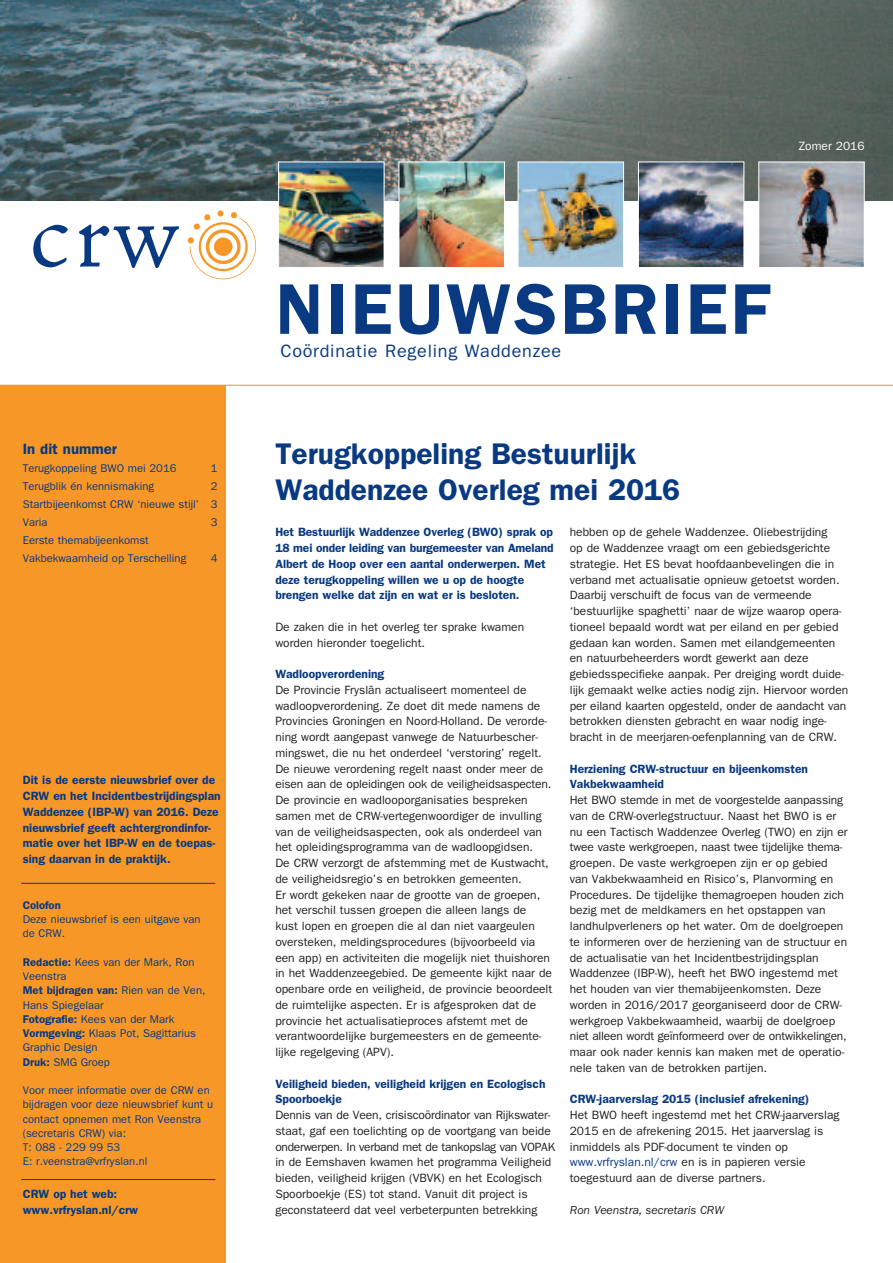
<style>
.page{position:relative;width:893px;height:1263px;background:#fff}
.page>*{position:absolute;margin:0;border:0;box-sizing:border-box;transform-origin:0 0}
.t1{font:600 72px "ITC Franklin Gothic Std";letter-spacing:.04em;color:#083981}
.t2{font:600 30px/36px "ITC Franklin Gothic Std";color:#083981}
.t3{font:18px "ITC Franklin Gothic Std";letter-spacing:.04em;color:#083981}
.t4{font:600 15px "ITC Franklin Gothic Std";color:#083981}
.t5{font:12px/15.8px "ITC Franklin Gothic Std";color:#231f20}
.t6{font:600 12px/15.8px "ITC Franklin Gothic Std";color:#083981}
.t7{font:italic 12px "ITC Franklin Gothic Std";color:#231f20}
.t8{font:12px "ITC Franklin Gothic Std";color:#fff}
.t9{font:11.25px/14.2px "ITC Franklin Gothic Std";color:#083981}
.t10{font:600 11.25px "ITC Franklin Gothic Std";color:#083981}
.s1{font-weight:600}
.s2{color:#083981}
</style>
<div class="page">
<img style="left:0;top:0;width:893px;height:201px">
<div style="left:0;top:386px;width:225px;height:877px;background:#f79727"></div>
<img style="left:280px;top:164px;width:102px;height:102px">
<div style="left:278px;top:162px;width:106px;height:106px;border:1px solid #fff"></div>
<img style="left:401px;top:164px;width:102px;height:102px">
<div style="left:399px;top:162px;width:106px;height:106px;border:1px solid #fff"></div>
<img style="left:520px;top:164px;width:102px;height:102px">
<div style="left:518px;top:162px;width:106px;height:106px;border:1px solid #fff"></div>
<img style="left:640px;top:164px;width:102px;height:102px">
<div style="left:638px;top:162px;width:106px;height:106px;border:1px solid #fff"></div>
<img style="left:760px;top:164px;width:103px;height:102px">
<div style="left:758px;top:162px;width:107px;height:106px;border:1px solid #fff"></div>
<svg style="left:33px;top:225px;width:35px;height:42px"></svg>
<svg style="left:79px;top:224px;width:100px;height:44px"></svg>
<svg style="left:190px;top:212px;width:67px;height:67px"></svg>
<svg style="left:204px;top:214px;width:7px;height:7px"></svg>
<div style="left:194px;top:223px;width:6px;height:7px;background:#f79727;border-radius:50%"></div>
<div style="left:188px;top:237px;width:6px;height:7px;background:#f79727;border-radius:50%"></div>
<hr style="left:0;top:385px;width:893px;height:1px;background:#f79727">
<hr style="left:21px;top:883px;width:194px;height:1px;background:#083981">
<hr style="left:21px;top:1179px;width:194px;height:1px;background:#083981">
<p class="t4" style="left:23px;top:444px;width:96px">In dit nummer</p>
<p class="t9" style="left:23px;top:462px;width:155px">Terugkoppeling BWO mei 2016</p>
<p class="t9" style="left:211px;top:462px;width:8px">1</p>
<p class="t9" style="left:23px;top:480px;width:133px">Terugblik én kennismaking</p>
<p class="t9" style="left:23px;top:478px;width:196px;line-height:18px;text-align:justify;text-indent:188px">2<br>Startbijeenkomst CRW ‘nieuwe stijl’ 3<br>Varia</p>
<p class="t9" style="left:211px;top:516px;width:8px">3</p>
<p class="t9" style="left:23px;top:532px;width:165px;line-height:18px">Eerste themabijeenkomst<br>Vakbekwaamheid op Terschelling</p>
<p class="t9" style="left:211px;top:552px;width:8px">4</p>
<p class="t6" style="left:23px;top:773px;width:199px">Dit is de eerste nieuwsbrief over de CRW en het Incidentbestrijdingsplan Waddenzee (IBP-W) van 2016. Deze nieuwsbrief geeft achtergrondinfor&shy;matie over het IBP-W en de toepas&shy;sing daarvan in de praktijk.</p>
<p class="t10" style="left:23px;top:901px;width:40px">Colofon</p>
<p class="t9" style="left:23px;top:913px;width:179px">Deze nieuwsbrief is een uitgave van de CRW.</p>
<p class="t9" style="left:23px;top:956px;width:184px"><span class="s1">Redactie:</span> Kees van der Mark, Ron<br>Veenstra<br><span class="s1">Met bijdragen van:</span> Rien van de Ven,<br>Hans Spiegelaar<br><span class="s1">Fotografie:</span> Kees van der Mark<br><span class="s1">Vormgeving:</span> Klaas Pot, Sagittarius<br>Graphic Design<br><span class="s1">Druk:</span> SMG Groep</p>
<p class="t9" style="left:23px;top:1084px;width:192px">Voor meer informatie over de CRW en bijdragen voor deze nieuwsbrief kunt u contact opnemen met Ron Veenstra (secretaris CRW) via:<br>T: 088 - 229 99 53<br>E: r.veenstra@vrfryslan.nl</p>
<p class="t6" style="left:23px;top:1187px;width:117px">CRW op het web: www.vrfryslan.nl/crw</p>
<p class="t8" style="left:799px;top:142px;width:67px">Zomer 2016</p>
<h1 class="t1" style="left:276px;top:284px;width:495px">NIEUWSBRIEF</h1>
<h3 class="t3" style="left:280px;top:345px;width:282px">Coördinatie Regeling Waddenzee</h3>
<h2 class="t2" style="left:275px;top:439px;width:406px">Terugkoppeling Bestuurlijk<br>Waddenzee Overleg mei 2016</h2>
<p class="t6" style="left:275px;top:525px;width:280px">Het Bestuurlijk Waddenzee Overleg (BWO) sprak op 18 mei onder leiding van burgemeester van Ameland Albert de Hoop over een aantal onderwerpen. Met deze terugkoppeling willen we u op de hoogte brengen welke dat zijn en wat er is besloten.</p>
<p class="t5" style="left:275px;top:620px;width:250px">De zaken die in het overleg ter sprake kwamen worden hieronder toegelicht.</p>
<p class="t6" style="left:275px;top:667px;width:110px">Wadloopverordening</p>
<p class="t5" style="left:275px;top:683px;width:278px">De Provincie Fryslân actualiseert momenteel de wadloopverordening. Ze doet dit mede namens de Provincies Groningen en Noord-Holland. De verorde&shy;ning wordt aangepast vanwege de Natuurbescher&shy;mingswet, die nu het onderdeel ‘verstoring’ regelt.<br>De nieuwe verordening regelt naast onder meer de eisen aan de opleidingen ook de veiligheidsaspecten.<br>De provincie en wadlooporganisaties bespreken samen met de CRW-vertegenwoordiger de invulling van de veiligheidsaspecten, ook als onderdeel van het opleidingsprogramma van de wadloopgidsen.<br>De CRW verzorgt de afstemming met de Kustwacht, de veiligheidsregio’s en betrokken gemeenten.<br>Er wordt gekeken naar de grootte van de groepen, het verschil tussen groepen die alleen langs de<br>kust lopen en groepen die al dan niet vaargeulen oversteken, meldingsprocedures (bijvoorbeeld via een app) en activiteiten die mogelijk niet thuishoren in het Waddenzeegebied. De gemeente kijkt naar de openbare orde en veiligheid, de provincie beoordeelt de ruimtelijke aspecten. Er is afgesproken dat de provincie het actualisatieproces afstemt met de verantwoordelijke burgemeesters en de gemeente&shy;lijke regelgeving (APV).</p>
<p class="t6" style="left:275px;top:1077px;width:272px">Veiligheid bieden, veiligheid krijgen en Ecologisch<br>Spoorboekje</p>
<p class="t5" style="left:275px;top:1108px;width:281px">Dennis van de Veen, crisiscoördinator van Rijkswater&shy;staat, gaf een toelichting op de voortgang van beide onderwerpen. In verband met de tankopslag van VOPAK in de Eemshaven kwamen het programma Veiligheid bieden, veiligheid krijgen (VBVK) en het Ecologisch Spoorboekje (ES) tot stand. Vanuit dit project is geconstateerd dat veel verbeterpunten betrekking</p>
<p class="t5" style="left:570px;top:525px;width:280px">hebben op de gehele Waddenzee. Oliebestrijding<br>op de Waddenzee vraagt om een gebiedsgerichte strategie. Het ES bevat hoofdaanbevelingen die in verband met actualisatie opnieuw getoetst worden.<br>Daarbij verschuift de focus van de vermeende ‘bestuurlijke spaghetti’ naar de wijze waarop opera&shy;tioneel bepaald wordt wat per eiland en per gebied gedaan kan worden. Samen met eilandgemeenten en natuurbeheerders wordt gewerkt aan deze gebiedsspecifieke aanpak. Per dreiging wordt duide&shy;lijk gemaakt welke acties nodig zijn. Hiervoor worden per eiland kaarten opgesteld, onder de aandacht van betrokken diensten gebracht en waar nodig inge&shy;bracht in de meerjaren-oefenplanning van de CRW.</p>
<p class="t6" style="left:570px;top:762px;width:240px">Herziening CRW-structuur en bijeenkomsten<br>Vakbekwaamheid</p>
<p class="t5" style="left:570px;top:793px;width:279px">Het BWO stemde in met de voorgestelde aanpassing van de CRW-overlegstructuur. Naast het BWO is er nu een Tactisch Waddenzee Overleg (TWO) en zijn er twee vaste werkgroepen, naast twee tijdelijke thema&shy;groepen. De vaste werkgroepen zijn er op gebied van Vakbekwaamheid en Risico’s, Planvorming en Procedures. De tijdelijke themagroepen houden zich bezig met de meldkamers en het opstappen van landhulpverleners op het water. Om de doelgroepen te informeren over de herziening van de structuur en de actualisatie van het Incidentbestrijdingsplan Waddenzee (IBP-W), heeft het BWO ingestemd met het houden van vier themabijeenkomsten. Deze worden in 2016/2017 georganiseerd door de CRW&shy;werkgroep Vakbekwaamheid, waarbij de doelgroep niet alleen wordt geïnformeerd over de ontwikkelingen, maar ook nader kennis kan maken met de operatio&shy;nele taken van de betrokken partijen.</p>
<p class="t6" style="left:570px;top:1092px;width:241px">CRW-jaarverslag 2015 (inclusief afrekening)</p>
<p class="t5" style="left:570px;top:1108px;width:271px">Het BWO heeft ingestemd met het CRW-jaarverslag 2015 en de afrekening 2015. Het jaarverslag is inmiddels als PDF-document te vinden op <span class="s2">www.vrfryslan.nl/crw</span> en is in papieren versie toegestuurd aan de diverse partners.</p>
<p class="t7" style="left:570px;top:1205px;width:156px">Ron Veenstra, secretaris CRW</p>
</div>
